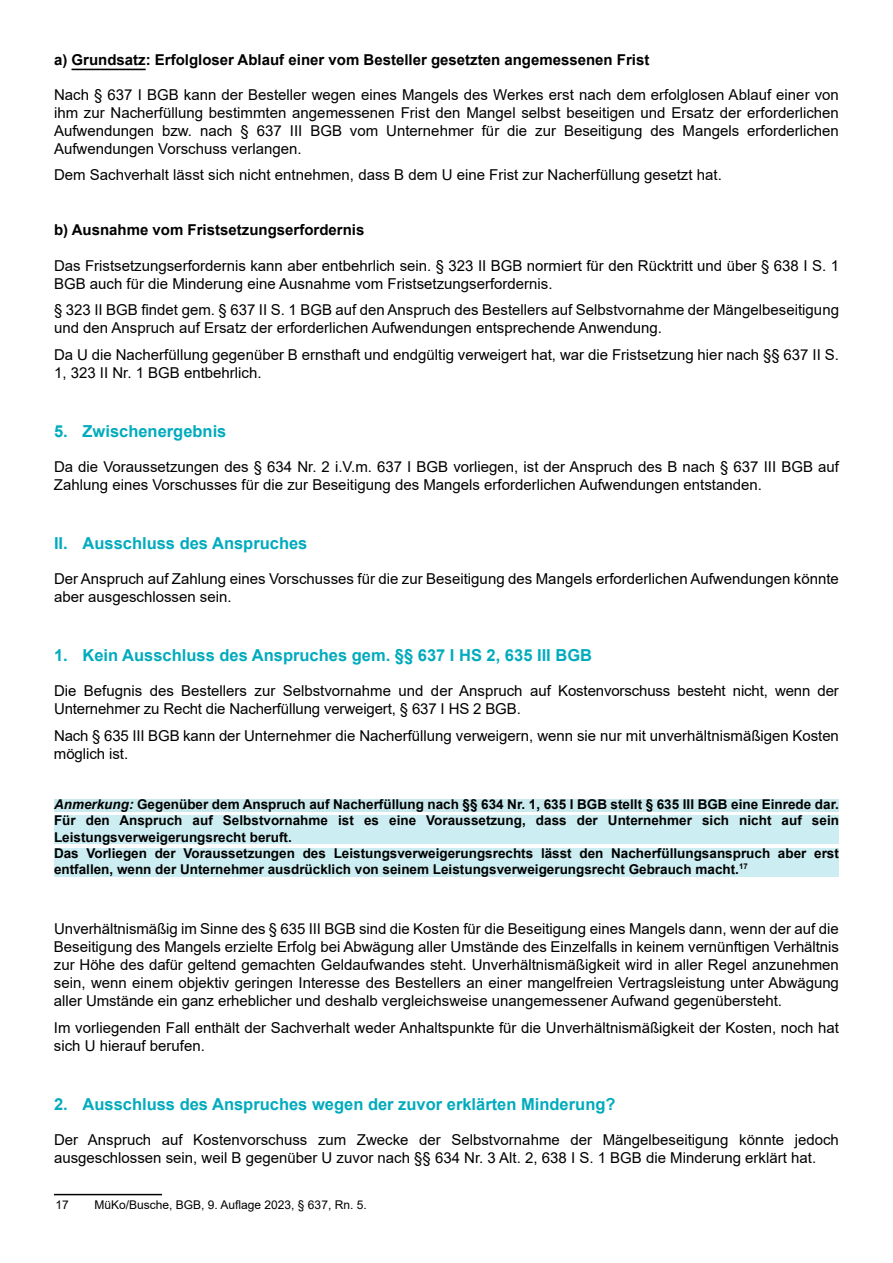
<style>
.page{position:relative;width:893px;height:1263px;background:#fff}
.page>*{position:absolute;margin:0;border:0;box-sizing:border-box;transform-origin:0 0}
.t1{font:700 16.5px "Arial";color:#00abbd}
.t2{font:15px/18px "Arial";color:#000}
.t3{font:700 15px "Arial";color:#000}
.t4{font:700 13.5px/16.2px "Arial";color:#000}
.t5{font:12px "Arial";color:#000}
.s1{font-style:italic}
</style>
<div class="page">
<hr style="left:72px;top:69px;width:74px;height:1px;background:#000">
<div style="left:54px;top:799px;width:785px;height:13px;background:#c9e9ed"></div>
<div style="left:54px;top:815px;width:785px;height:29px;background:#cceef2"></div>
<div style="left:54px;top:848px;width:785px;height:29px;background:#cceef2"></div>
<hr style="left:54px;top:1194px;width:108px;height:1px;background:#000">
<p class="t3" style="left:54px;top:49px;width:597px">a) Grundsatz: Erfolgloser Ablauf einer vom Besteller gesetzten angemessenen Frist</p>
<p class="t2" style="left:54px;top:86px;width:786px;text-align:justify">Nach § 637 I BGB kann der Besteller wegen eines Mangels des Werkes erst nach dem erfolglosen Ablauf einer von ihm zur Nacherfüllung bestimmten angemessenen Frist den Mangel selbst beseitigen und Ersatz der erforderlichen Aufwendungen bzw. nach § 637 III BGB vom Unternehmer für die zur Beseitigung des Mangels erforderlichen Aufwendungen Vorschuss verlangen.</p>
<p class="t2" style="left:54px;top:166px;width:669px">Dem Sachverhalt lässt sich nicht entnehmen, dass B dem U eine Frist zur Nacherfüllung gesetzt hat.</p>
<p class="t3" style="left:54px;top:220px;width:312px">b) Ausnahme vom Fristsetzungserfordernis</p>
<p class="t2" style="left:54px;top:256px;width:786px">Das Fristsetzungserfordernis kann aber entbehrlich sein. § 323 II BGB normiert für den Rücktritt und über § 638 I S. 1<br>BGB auch für die Minderung eine Ausnahme vom Fristsetzungserfordernis.</p>
<p class="t2" style="left:54px;top:301px;width:786px">§ 323 II BGB findet gem. § 637 II S. 1 BGB auf den Anspruch des Bestellers auf Selbstvornahme der Mängelbeseitigung und den Anspruch auf Ersatz der erforderlichen Aufwendungen entsprechende Anwendung.</p>
<p class="t2" style="left:54px;top:345px;width:786px">Da U die Nacherfüllung gegenüber B ernsthaft und endgültig verweigert hat, war die Fristsetzung hier nach §§ 637 II S.<br>1, 323 II Nr. 1 BGB entbehrlich.</p>
<p class="t1" style="left:54px;top:419px;width:174px">5. Zwischenergebnis</p>
<p class="t2" style="left:54px;top:457px;width:786px">Da die Voraussetzungen des § 634 Nr. 2 i.V.m. 637 I BGB vorliegen, ist der Anspruch des B nach § 637 III BGB auf<br>Zahlung eines Vorschusses für die zur Beseitigung des Mangels erforderlichen Aufwendungen entstanden.</p>
<p class="t1" style="left:54px;top:532px;width:255px">II. Ausschluss des Anspruches</p>
<p class="t2" style="left:54px;top:570px;width:786px">Der Anspruch auf Zahlung eines Vorschusses für die zur Beseitigung des Mangels erforderlichen Aufwendungen könnte aber ausgeschlossen sein.</p>
<p class="t1" style="left:54px;top:644px;width:540px">1. Kein Ausschluss des Anspruches gem. §§ 637 I HS 2, 635 III BGB</p>
<p class="t2" style="left:54px;top:682px;width:786px">Die Befugnis des Bestellers zur Selbstvornahme und der Anspruch auf Kostenvorschuss besteht nicht, wenn der<br>Unternehmer zu Recht die Nacherfüllung verweigert, § 637 I HS 2 BGB.</p>
<p class="t2" style="left:54px;top:726px;width:786px">Nach § 635 III BGB kann der Unternehmer die Nacherfüllung verweigern, wenn sie nur mit unverhältnismäßigen Kosten möglich ist.</p>
<p class="t4" style="left:54px;top:796px;width:786px"><span class="s1">Anmerkung:</span> Gegenüber dem Anspruch auf Nacherfüllung nach §§ 634 Nr. 1, 635 I BGB stellt § 635 III BGB eine Einrede dar.<br>Für den Anspruch auf Selbstvornahme ist es eine Voraussetzung, dass der Unternehmer sich nicht auf sein Leistungsverweigerungsrecht beruft.<br>Das Vorliegen der Voraussetzungen des Leistungsverweigerungsrechts lässt den Nacherfüllungsanspruch aber erst entfallen, wenn der Unternehmer ausdrücklich von seinem Leistungsverweigerungsrecht Gebrauch macht.<sup>17</sup></p>
<p class="t2" style="left:54px;top:920px;width:786px;text-align:justify">Unverhältnismäßig im Sinne des § 635 III BGB sind die Kosten für die Beseitigung eines Mangels dann, wenn der auf die Beseitigung des Mangels erzielte Erfolg bei Abwägung aller Umstände des Einzelfalls in keinem vernünftigen Verhältnis zur Höhe des dafür geltend gemachten Geldaufwandes steht. Unverhältnismäßigkeit wird in aller Regel anzunehmen sein, wenn einem objektiv geringen Interesse des Bestellers an einer mangelfreien Vertragsleistung unter Abwägung aller Umstände ein ganz erheblicher und deshalb vergleichsweise unangemessener Aufwand gegenübersteht.</p>
<p class="t2" style="left:54px;top:1018px;width:786px">Im vorliegenden Fall enthält der Sachverhalt weder Anhaltspunkte für die Unverhältnismäßigkeit der Kosten, noch hat sich U hierauf berufen.</p>
<p class="t1" style="left:54px;top:1093px;width:563px">2. Ausschluss des Anspruches wegen der zuvor erklärten Minderung?</p>
<p class="t2" style="left:54px;top:1131px;width:786px">Der Anspruch auf Kostenvorschuss zum Zwecke der Selbstvornahme der Mängelbeseitigung könnte jedoch ausgeschlossen sein, weil B gegenüber U zuvor nach §§ 634 Nr. 3 Alt. 2, 638 I S. 1 BGB die Minderung erklärt hat.</p>
<p class="t5" style="left:56px;top:1196px;width:15px">17</p>
<p class="t5" style="left:94px;top:1196px;width:274px">MüKo/Busche, BGB, 9. Auflage 2023, § 637, Rn. 5.</p>
</div>
